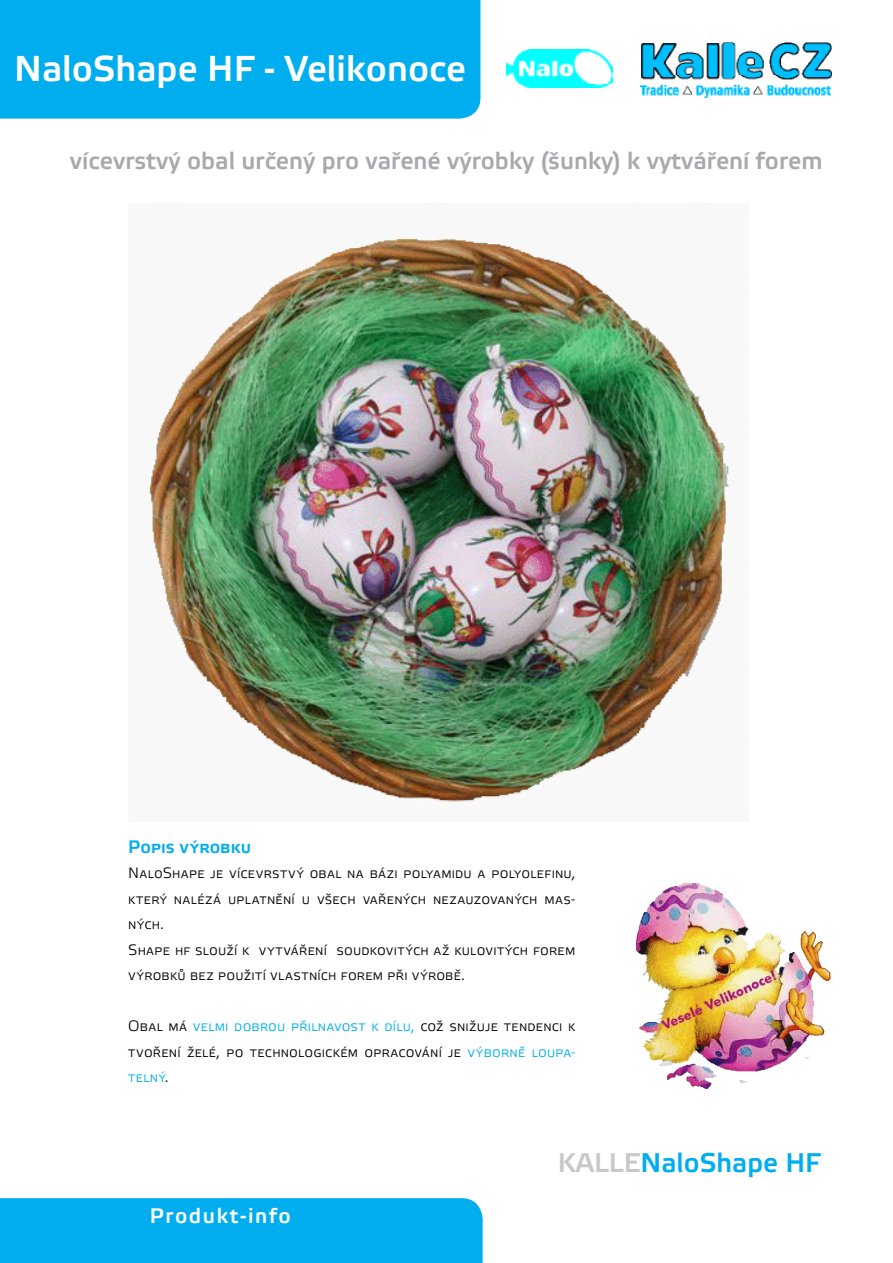
<style>
.page{position:relative;width:893px;height:1263px;background:#fff}
.page>*{position:absolute;margin:0;border:0;box-sizing:border-box;transform-origin:0 0}
.t1{font:36px "Elektra Medium Pro";color:#fff}
.t2{font:27px "Elektra Medium Pro";color:#00aeef}
.t3{font:24px "Elektra Medium Pro";color:#a7a9ac}
.t4{font:21px "Elektra Medium Pro";letter-spacing:.075em;color:#fff}
.t5{font:700 18px "Elektra Light Pro";color:#00aeef}
.t6{font:15px/25.5px "Elektra Light Pro";letter-spacing:.015em;color:#000}
.s1{color:#00aeef}
.s2{color:#c7c8ca}
</style>
<div class="page">
<div style="left:0;top:0;width:480px;height:119px;background:#00aeef"></div>
<img style="left:641px;top:43px;width:191px;height:54px">
<div style="left:0;top:1198px;width:483px;height:65px;background:#00aeef"></div>
<img style="left:507px;top:50px;width:105px;height:37px">
<img style="left:149px;top:238px;width:580px;height:564px">
<img style="left:636px;top:884px;width:195px;height:205px">
<h1 class="t1" style="left:14px;top:49px;width:453px">NaloShape HF - Velikonoce</h1>
<h3 class="t3" style="left:70px;top:148px;width:754px">vícevrstvý obal určený pro vařené výrobky (šunky) k vytváření forem</h3>
<p class="t5" style="left:128px;top:837px;width:125px">Popis výrobku</p>
<p class="t6" style="left:128px;top:861px;width:449px">NaloShape je vícevrstvý obal na bázi polyamidu a polyolefinu, který nalézá uplatnění u všech vařených nezauzovaných mas&shy;ných.<br>Shape hf slouží k vytváření soudkovitých až kulovitých forem výrobků bez použití vlastních forem při výrobě.</p>
<p class="t6" style="left:128px;top:1014px;width:449px;text-align:justify">Obal má <span class="s1">velmi dobrou přilnavost k dílu,</span> což snižuje tendenci k tvoření želé, po technologickém opracování je <span class="s1">výborně loupa&shy;telný</span>.</p>
<h3 class="t4" style="left:150px;top:1204px;width:143px">Produkt-info</h3>
<h2 class="t2" style="left:558px;top:1148px;width:265px"><span class="s2">KALLE</span>NaloShape HF</h2>
</div>
